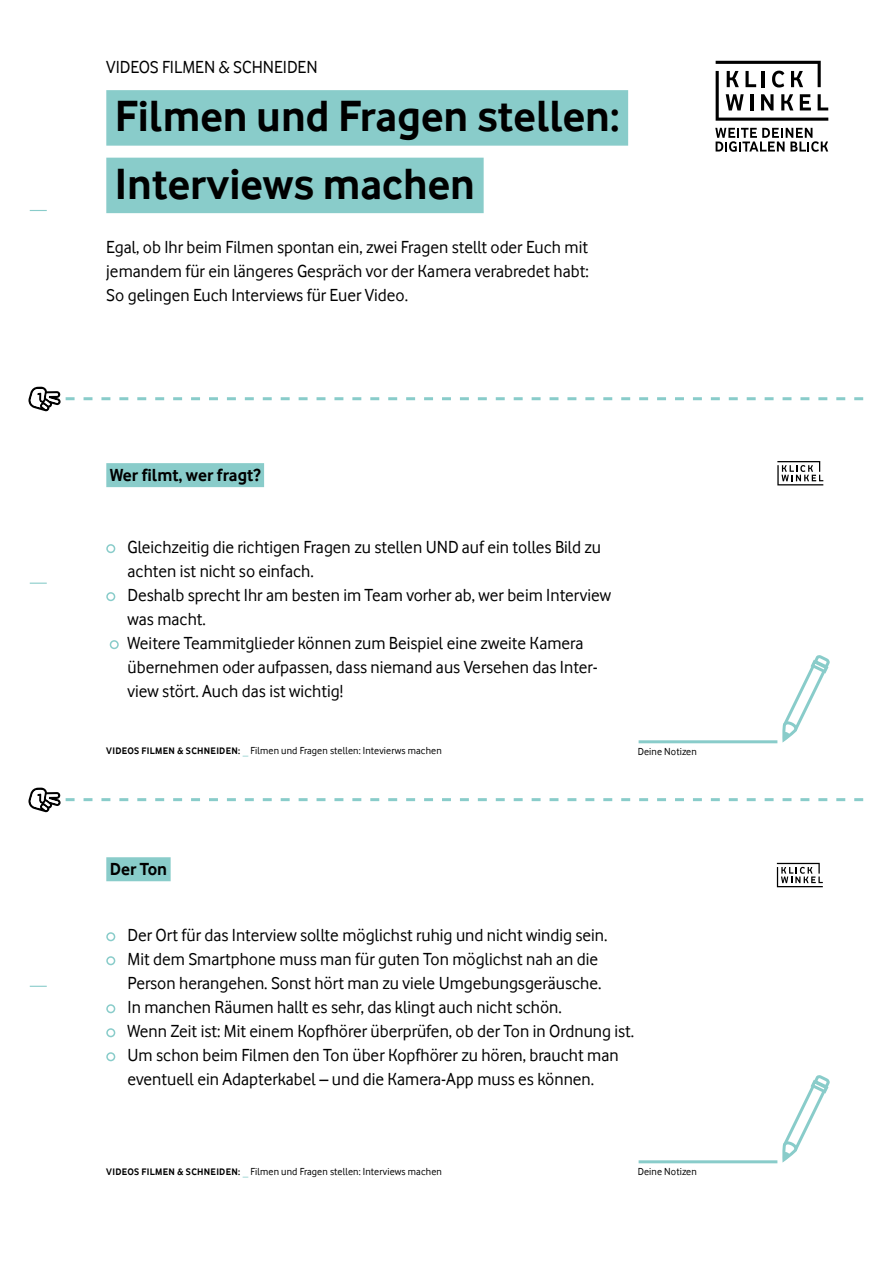
<style>
.page{position:relative;width:893px;height:1263px;background:#fff}
.page>*{position:absolute;margin:0;border:0;box-sizing:border-box;transform-origin:0 0}
.t1{font:700 45px/67.5px "Vodafone Rg";color:#000}
.t2{font:18px/24px "Vodafone Rg";color:#000}
.t3{font:700 18px "Vodafone Rg";color:#000}
.t4{font:10.5px "Vodafone Rg";letter-spacing:.01em;color:#000}
.s1{font-weight:700;font-size:9.75px}
.s2{font-weight:700;font-size:11.25px;color:#89ccca}
</style>
<div class="page">
<svg style="left:30px;top:986px;width:17px;height:1px"></svg>
<svg style="left:777px;top:863px;width:46px;height:24px"></svg>
<svg style="left:30px;top:583px;width:17px;height:1px"></svg>
<svg style="left:777px;top:461px;width:46px;height:24px"></svg>
<svg style="left:782px;top:655px;width:48px;height:88px"></svg>
<hr style="left:639px;top:740px;width:138px;height:3px;background:#89ccca">
<div style="left:106px;top:463px;width:158px;height:24px;background:#89ccca"></div>
<div style="left:106px;top:544px;width:9px;height:9px;border:2px solid #89ccca;border-radius:50%"></div>
<div style="left:106px;top:592px;width:9px;height:9px;border:2px solid #89ccca;border-radius:50%"></div>
<div style="left:110px;top:640px;width:9px;height:9px;border:2px solid #89ccca;border-radius:50%"></div>
<div style="left:106px;top:857px;width:65px;height:24px;background:#89ccca"></div>
<div style="left:106px;top:932px;width:9px;height:9px;border:2px solid #89ccca;border-radius:50%"></div>
<div style="left:106px;top:956px;width:9px;height:9px;border:2px solid #89ccca;border-radius:50%"></div>
<div style="left:106px;top:1004px;width:9px;height:9px;border:2px solid #89ccca;border-radius:50%"></div>
<div style="left:106px;top:1028px;width:9px;height:9px;border:2px solid #89ccca;border-radius:50%"></div>
<div style="left:106px;top:1052px;width:9px;height:9px;border:2px solid #89ccca;border-radius:50%"></div>
<svg style="left:782px;top:1075px;width:48px;height:88px"></svg>
<hr style="left:639px;top:1160px;width:138px;height:3px;background:#89ccca">
<svg style="left:28px;top:788px;width:835px;height:24px"></svg>
<svg style="left:28px;top:387px;width:835px;height:24px"></svg>
<svg style="left:715px;top:128px;width:113px;height:24px"></svg>
<svg style="left:716px;top:61px;width:112px;height:60px"></svg>
<svg style="left:30px;top:210px;width:17px;height:1px"></svg>
<div style="left:106px;top:90px;width:522px;height:56px;background:#89ccca"></div>
<div style="left:106px;top:158px;width:378px;height:55px;background:#89ccca"></div>
<p class="t2" style="left:106px;top:55px;width:213px">VIDEOS FILMEN &amp; SCHNEIDEN</p>
<h1 class="t1" style="left:115px;top:82px;width:506px">Filmen und Fragen stellen:<br>Interviews machen</h1>
<p class="t2" style="left:106px;top:235px;width:484px;text-align:justify">Egal, ob Ihr beim Filmen spontan ein, zwei Fragen stellt oder Euch mit jemandem für ein längeres Gespräch vor der Kamera verabredet habt:<br>So gelingen Euch Interviews für Euer Video.</p>
<p class="t3" style="left:110px;top:465px;width:152px">Wer filmt, wer fragt?</p>
<p class="t2" style="left:128px;top:535px;width:485px">Gleichzeitig die richtigen Fragen zu stellen UND auf ein tolles Bild zu achten ist nicht so einfach.<br>Deshalb sprecht Ihr am besten im Team vorher ab, wer beim Interview was macht.<br>Weitere Teammitglieder können zum Beispiel eine zweite Kamera übernehmen oder aufpassen, dass niemand aus Versehen das Inter&shy;view stört. Auch das ist wichtig!</p>
<p class="t4" style="left:106px;top:745px;width:337px"><span class="s1">VIDEOS FILMEN &amp; SCHNEIDEN:</span> <span class="s2">_</span> Filmen und Fragen stellen: Intevierws machen</p>
<p class="t4" style="left:638px;top:746px;width:61px">Deine Notizen</p>
<p class="t3" style="left:110px;top:859px;width:59px">Der Ton</p>
<p class="t2" style="left:128px;top:923px;width:508px">Der Ort für das Interview sollte möglichst ruhig und nicht windig sein.<br>Mit dem Smartphone muss man für guten Ton möglichst nah an die Person herangehen. Sonst hört man zu viele Umgebungsgeräusche.<br>In manchen Räumen hallt es sehr, das klingt auch nicht schön.<br>Wenn Zeit ist: Mit einem Kopfhörer überprüfen, ob der Ton in Ordnung ist.<br>Um schon beim Filmen den Ton über Kopfhörer zu hören, braucht man eventuell ein Adapterkabel – und die Kamera-App muss es können.</p>
<p class="t4" style="left:106px;top:1165px;width:337px"><span class="s1">VIDEOS FILMEN &amp; SCHNEIDEN:</span> <span class="s2">_</span> Filmen und Fragen stellen: Interviews machen</p>
<p class="t4" style="left:638px;top:1166px;width:61px">Deine Notizen</p>
</div>
